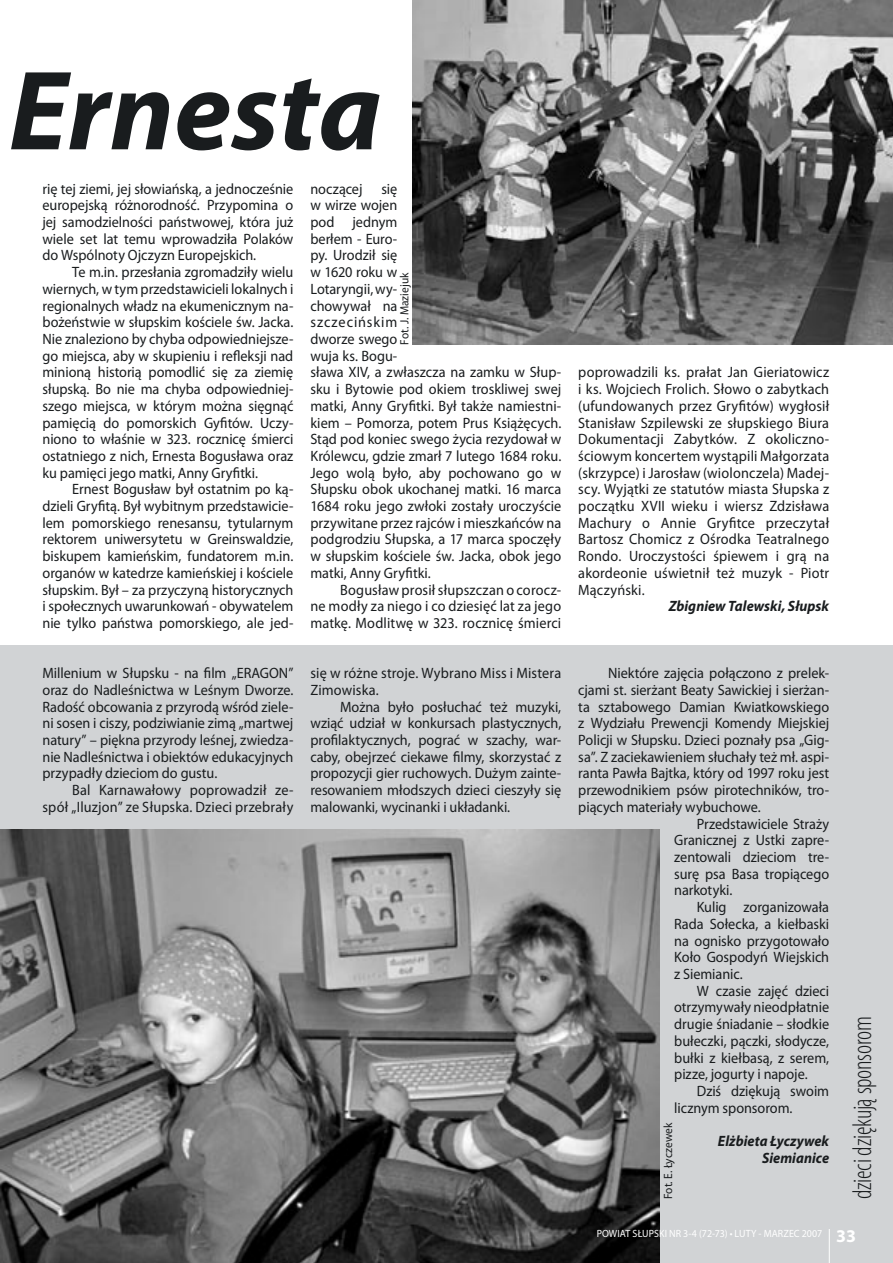
<style>
.page{position:relative;width:893px;height:1263px;background:#fff}
.page>*{position:absolute;margin:0;border:0;box-sizing:border-box;transform-origin:0 0}
.t1{font:italic 700 114px "Myriad Pro";color:#191c1e}
.t2{font:300 condensed 27px "Myriad Pro";letter-spacing:-.01em;color:#191c1e;scale:.95 1}
.t3{font:700 18px "Myriad Pro";color:#fff}
.t4{font:15px/16.6px "Myriad Pro";color:#191c1e;text-align:justify;scale:.95 1}
.t5{font:italic 700 15px/16.6px "Myriad Pro";color:#191c1e;text-align:right;scale:.95 1}
.t6{font:12px "Myriad Pro";color:#191c1e;scale:.95 1}
.t7{font:10.5px "Myriad Pro";letter-spacing:.005em;color:#fff;scale:.95 1}
</style>
<div class="page">
<div style="left:0;top:646px;width:893px;height:617px;background:#d1d3d5"></div>
<img style="left:412px;top:0;width:481px;height:345px">
<img style="left:0;top:829px;width:659px;height:434px">
<hr style="left:829px;top:1229px;width:1px;height:34px;background:#fff">
<h1 class="t1" style="left:9px;top:48px;width:374px">Ernesta</h1>
<p class="t4" style="left:43px;top:180px;width:266px">rię tej ziemi, jej słowiańską, a jednocześnie europejską różnorodność. Przypomina o jej samodzielności państwowej, która już wiele set lat temu wprowadziła Polaków do Wspólnoty Ojczyzn Europejskich.</p>
<p class="t4" style="left:43px;top:264px;width:266px;text-indent:30px">Te m.in. przesłania zgromadziły wielu wiernych, w tym przedstawicieli lokalnych i regionalnych władz na ekumenicznym na&shy;bożeństwie w słupskim kościele św. Jacka.<br>Nie znaleziono by chyba odpowiedniejsze&shy;go miejsca, aby w skupieniu i refleksji nad minioną historią pomodlić się za ziemię słupską. Bo nie ma chyba odpowiedniej&shy;szego miejsca, w którym można sięgnąć pamięcią do pomorskich Gyfitów. Uczy&shy;niono to właśnie w 323. rocznicę śmierci ostatniego z nich, Ernesta Bogusława oraz ku pamięci jego matki, Anny Gryfitki.</p>
<p class="t4" style="left:43px;top:481px;width:266px;text-indent:30px">Ernest Bogusław był ostatnim po ką&shy;dzieli Gryfitą. Był wybitnym przedstawicie&shy;lem pomorskiego renesansu, tytularnym rektorem uniwersytetu w Greinswaldzie, biskupem kamieńskim, fundatorem m.in. organów w katedrze kamieńskiej i kościele słupskim. Był – za przyczyną historycznych i społecznych uwarunkowań - obywatelem nie tylko państwa pomorskiego, ale jed-</p>
<p class="t4" style="left:43px;top:665px;width:266px">Millenium w Słupsku - na film „ERAGON” oraz do Nadleśnictwa w Leśnym Dworze.<br>Radość obcowania z przyrodą wśród ziele&shy;ni sosen i ciszy, podziwianie zimą „martwej natury” – piękna przyrody leśnej, zwiedza&shy;nie Nadleśnictwa i obiektów edukacyjnych przypadły dzieciom do gustu.</p>
<p class="t4" style="left:43px;top:782px;width:266px;text-align:right">Bal Karnawałowy poprowadził ze-<br>spół „Iluzjon” ze Słupska. Dzieci przebrały</p>
<p class="t4" style="left:310px;top:180px;width:266px;text-align:left;text-indent:71px">się<br>w wirze wojen<br>pod jednym<br>berłem - Euro-<br>py. Urodził się<br>w 1620 roku w<br>Lotaryngii, wy-<br>chowywał na<br>szczecińskim<br>dworze swego<br>wuja ks. Bogu-<br>sława XIV, a zwłaszcza na zamku w Słup&shy;sku i Bytowie pod okiem troskliwej swej matki, Anny Gryfitki. Był także namiestni&shy;kiem – Pomorza, potem Prus Książęcych.<br>Stąd pod koniec swego życia rezydował w<br>Królewcu, gdzie zmarł 7 lutego 1684 roku.<br>Jego wolą było, aby pochowano go w<br>Słupsku obok ukochanej matki. 16 marca<br>1684 roku jego zwłoki zostały uroczyście przywitane przez rajców i mieszkańców na podgrodziu Słupska, a 17 marca spoczęły w słupskim kościele św. Jacka, obok jego matki, Anny Gryfitki.</p>
<p class="t4" style="left:310px;top:581px;width:266px;text-indent:30px">Bogusław prosił słupszczan o corocz&shy;ne modły za niego i co dziesięć lat za jego matkę. Modlitwę w 323. rocznicę śmierci</p>
<p class="t4" style="left:310px;top:180px;width:56px">noczącej</p>
<p class="t6" style="left:398px;top:344px;width:77px;rotate:-90deg">Fot. J. Maziejuk</p>
<p class="t4" style="left:310px;top:665px;width:266px">się w różne stroje. Wybrano Miss i Mistera<br>Zimowiska.</p>
<p class="t4" style="left:310px;top:698px;width:266px;text-indent:30px">Można było posłuchać też muzyki, wziąć udział w konkursach plastycznych, profilaktycznych, pograć w szachy, war&shy;caby, obejrzeć ciekawe filmy, skorzystać z propozycji gier ruchowych. Dużym zainte&shy;resowaniem młodszych dzieci cieszyły się malowanki, wycinanki i układanki.</p>
<p class="t4" style="left:578px;top:364px;width:266px">poprowadzili ks. prałat Jan Gieriatowicz i ks. Wojciech Frolich. Słowo o zabytkach (ufundowanych przez Gryfitów) wygłosił Stanisław Szpilewski ze słupskiego Biura Dokumentacji Zabytków. Z okoliczno&shy;ściowym koncertem wystąpili Małgorzata (skrzypce) i Jarosław (wiolonczela) Madej&shy;scy. Wyjątki ze statutów miasta Słupska z początku XVII wieku i wiersz Zdzisława Machury o Annie Gryfitce przeczytał Bartosz Chomicz z Ośrodka Teatralnego Rondo. Uroczystości śpiewem i grą na akordeonie uświetnił też muzyk - Piotr Mączyński.</p>
<p class="t5" style="left:669px;top:598px;width:170px">Zbigniew Talewski, Słupsk</p>
<p class="t4" style="left:608px;top:665px;width:234px">Niektóre zajęcia połączono z prelek-</p>
<p class="t4" style="left:578px;top:682px;width:266px">cjami st. sierżant Beaty Sawickiej i sierżan-</p>
<p class="t4" style="left:578px;top:698px;width:266px">ta sztabowego Damian Kwiatkowskiego</p>
<p class="t4" style="left:578px;top:715px;width:266px">z Wydziału Prewencji Komendy Miejskiej</p>
<p class="t4" style="left:578px;top:732px;width:266px">Policji w Słupsku. Dzieci poznały psa „Gig-</p>
<p class="t4" style="left:578px;top:749px;width:266px">sa”. Z zaciekawieniem słuchały też mł. aspi-</p>
<p class="t4" style="left:578px;top:765px;width:266px">ranta Pawła Bajtka, który od 1997 roku jest</p>
<p class="t4" style="left:578px;top:782px;width:266px">przewodnikiem psów pirotechników, tro-</p>
<p class="t4" style="left:578px;top:799px;width:194px">piących materiały wybuchowe.</p>
<p class="t4" style="left:697px;top:815px;width:141px">Przedstawiciele Straży</p>
<p class="t4" style="left:674px;top:832px;width:165px">Granicznej z Ustki zapre-</p>
<p class="t4" style="left:674px;top:849px;width:165px">zentowali dzieciom tre-</p>
<p class="t4" style="left:674px;top:866px;width:165px">surę psa Basa tropiącego</p>
<p class="t4" style="left:674px;top:882px;width:63px">narkotyki.</p>
<p class="t4" style="left:697px;top:899px;width:141px">Kulig zorganizowała</p>
<p class="t4" style="left:674px;top:916px;width:165px">Rada Sołecka, a kiełbaski</p>
<p class="t4" style="left:674px;top:932px;width:165px">na ognisko przygotowało</p>
<p class="t4" style="left:674px;top:949px;width:165px">Koło Gospodyń Wiejskich</p>
<p class="t4" style="left:674px;top:966px;width:74px">z Siemianic.</p>
<p class="t4" style="left:697px;top:983px;width:141px">W czasie zajęć dzieci</p>
<p class="t4" style="left:674px;top:999px;width:165px">otrzymywały nieodpłatnie</p>
<p class="t4" style="left:674px;top:1016px;width:165px">drugie śniadanie – słodkie</p>
<p class="t4" style="left:674px;top:1033px;width:165px">bułeczki, pączki, słodycze,</p>
<p class="t4" style="left:674px;top:1049px;width:165px">bułki z kiełbasą, z serem,</p>
<p class="t4" style="left:674px;top:1066px;width:142px">pizze, jogurty i napoje.</p>
<p class="t4" style="left:697px;top:1083px;width:141px">Dziś dziękują swoim</p>
<p class="t4" style="left:674px;top:1100px;width:126px">licznym sponsorom.</p>
<p class="t5" style="left:718px;top:1133px;width:119px">Elżbieta Łyczywek<br>Siemianice</p>
<h2 class="t2" style="left:848px;top:1199px;width:194px;rotate:-90deg">dzieci dziękują sponsorom</h2>
<p class="t3" style="left:836px;top:1226px;width:21px">33</p>
<p class="t6" style="left:661px;top:1199px;width:82px;rotate:-90deg">Fot. E. Łyczewek</p>
<p class="t7" style="left:597px;top:1227px;width:239px">POWIAT SŁUPSKI NR 3-4 (72-73) • LUTY - MARZEC 2007</p>
</div>
